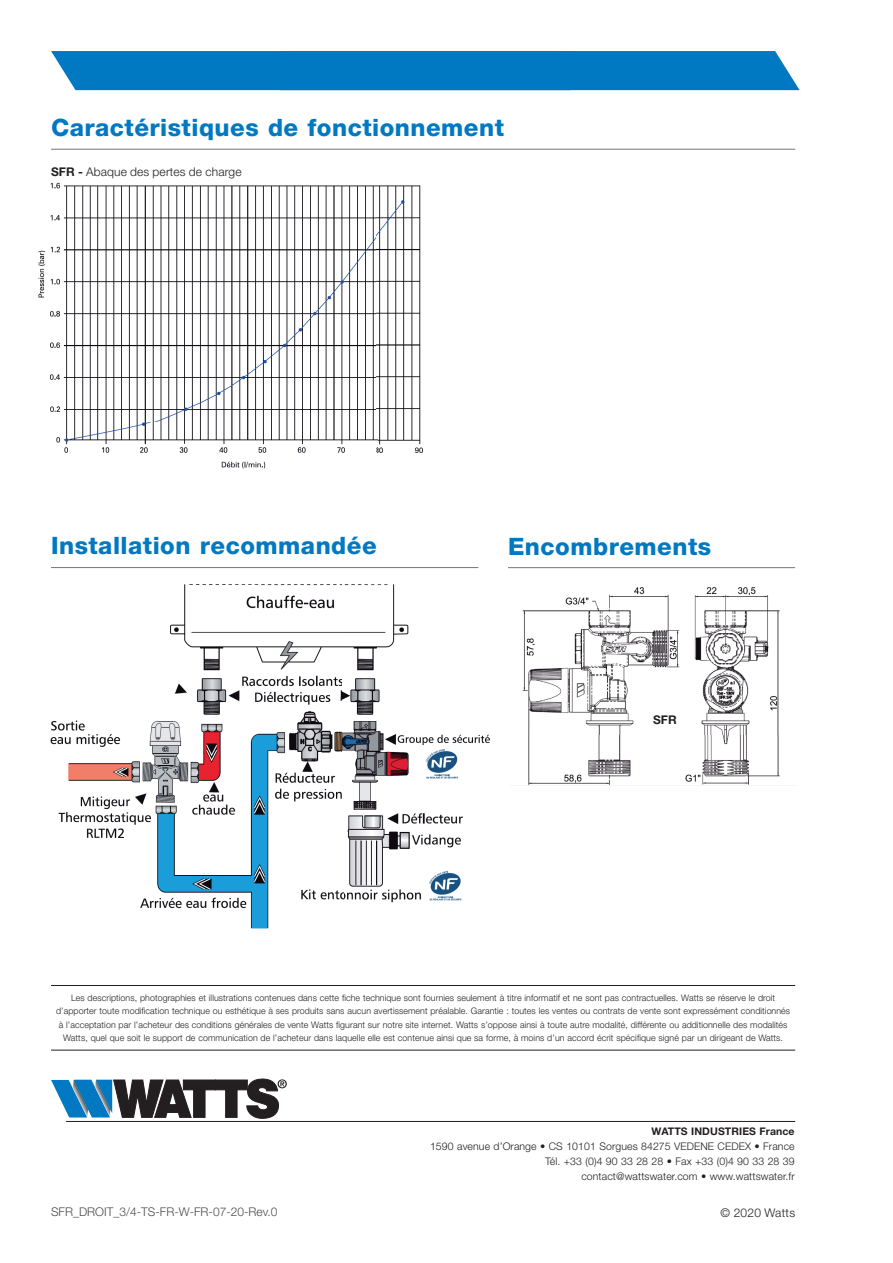
<style>
.page{position:relative;width:893px;height:1263px;background:#fff}
.page>*{position:absolute;margin:0;border:0;box-sizing:border-box;transform-origin:0 0}
.t1{font:800 24px "Helvetica Neue LT Std";letter-spacing:.02em;color:#0079c2}
.t2{font:300 12px "Helvetica Neue LT Std";letter-spacing:.01em;color:#231f20}
.t3{font:300 12px "Helvetica Neue LT Std";color:#4b4c4d}
.t4{font:700 12px "Helvetica Neue LT Std";color:#231f20}
.t5{font:300 10.5px/15px "Helvetica Neue LT Std";letter-spacing:.01em;color:#231f20;text-align:right}
.t6{font:700 10.5px "Helvetica Neue LT Std";letter-spacing:.01em;color:#231f20}
.t7{font:300 9px/13.5px "Helvetica Neue LT Std";letter-spacing:.01em;color:#231f20;text-align:center}
.s1{font-weight:700}
</style>
<div class="page">
<hr style="left:66px;top:1121px;width:729px;height:1px;background:#231f20">
<svg style="left:51px;top:1079px;width:236px;height:39px"></svg>
<hr style="left:51px;top:985px;width:744px;height:1px;background:#231f20">
<hr style="left:51px;top:1050px;width:744px;height:1px;background:#231f20">
<div style="left:51px;top:51px;width:749px;height:39px;background:#0079c2"></div>
<img style="left:522px;top:587px;width:258px;height:198px">
<hr style="left:508px;top:567px;width:287px;height:1px;background:#757679">
<hr style="left:51px;top:149px;width:744px;height:1px;background:#757679">
<img style="left:38px;top:182px;width:385px;height:287px">
<hr style="left:51px;top:567px;width:427px;height:1px;background:#757679">
<img style="left:50px;top:584px;width:440px;height:345px">
<h1 class="t1" style="left:51px;top:113px;width:454px">Caractéristiques de fonctionnement</h1>
<h2 class="t2" style="left:51px;top:164px;width:192px"><span class="s1">SFR -</span> Abaque des pertes de charge</h2>
<h1 class="t1" style="left:51px;top:532px;width:327px">Installation recommandée</h1>
<h1 class="t1" style="left:508px;top:532px;width:205px">Encombrements</h1>
<h2 class="t4" style="left:653px;top:712px;width:25px">SFR</h2>
<p class="t7" style="left:56px;top:990px;width:736px">Les descriptions, photographies et illustrations contenues dans cette fiche technique sont fournies seulement à titre informatif et ne sont pas contractuelles. Watts se réserve le droit d’apporter toute modification technique ou esthétique à ses produits sans aucun avertissement préalable. Garantie : toutes les ventes ou contrats de vente sont expressément conditionnés à l’acceptation par l’acheteur des conditions générales de vente Watts figurant sur notre site internet. Watts s’oppose ainsi à toute autre modalité, différente ou additionnelle des modalités Watts, quel que soit le support de communication de l’acheteur dans laquelle elle est contenue ainsi que sa forme, à moins d’un accord écrit spécifique signé par un dirigeant de Watts.</p>
<h2 class="t3" style="left:51px;top:1204px;width:228px">SFR_DROIT_3/4-TS-FR-W-FR-07-20-Rev.0</h2>
<p class="t6" style="left:651px;top:1125px;width:145px">WATTS INDUSTRIES France</p>
<p class="t5" style="left:430px;top:1139px;width:366px">1590 avenue d’Orange • CS 10101 Sorgues 84275 VEDENE CEDEX • France<br>Tél. +33 (0)4 90 33 28 28 • Fax +33 (0)4 90 33 28 39 contact@wattswater.com • www.wattswater.fr</p>
<h2 class="t2" style="left:721px;top:1205px;width:76px">© 2020 Watts</h2>
</div>
